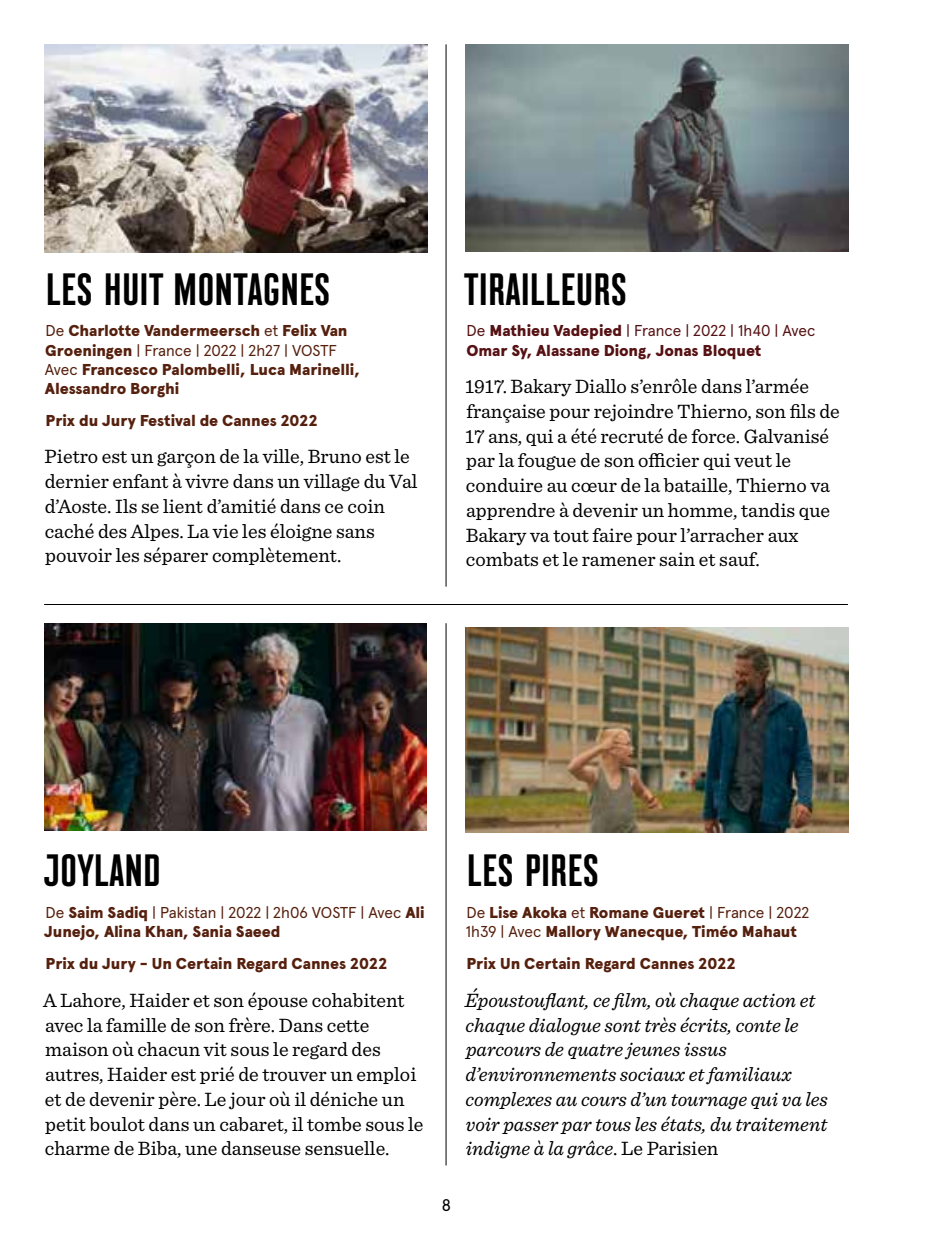
<style>
.page{position:relative;width:925px;height:1244px;background:#fff}
.page>*{position:absolute;margin:0;border:0;box-sizing:border-box;transform-origin:0 0}
.t1{font:condensed 45px "Montefiore";letter-spacing:.015em;color:#000}
.t2{font:20.25px/24.8px "Sentinel";color:#000}
.t3{font:italic 20.25px/24.8px "Sentinel";color:#000}
.t4{font:16.88px "Apercu";color:#000}
.t5{font:900 15.75px/19.1px "Apercu Pro";letter-spacing:-.005em;color:#56200e}
.t6{font:900 15.75px/19.1px "Apercu Pro";letter-spacing:-.01em;color:#551113}
.s1{font-weight:400}
.s2{font-style:normal}
</style>
<div class="page">
<img style="left:466px;top:44px;width:382px;height:207px">
<hr style="left:44px;top:604px;width:804px;height:1px;background:#000">
<hr style="left:446px;top:623px;width:1px;height:542px;background:#000">
<img style="left:465px;top:628px;width:383px;height:204px">
<img style="left:45px;top:45px;width:382px;height:208px">
<hr style="left:446px;top:44px;width:1px;height:542px;background:#000">
<img style="left:44px;top:623px;width:383px;height:207px">
<h1 class="t1" style="left:46px;top:263px;width:285px">LES HUIT MONTAGNES</h1>
<p class="t5" style="left:45px;top:320px;width:317px"><span class="s1">De</span> Charlotte Vandermeersch <span class="s1">et</span> Felix Van Groeningen <span class="s1">| France | 2022 | 2h27 | VOSTF Avec</span> Francesco Palombelli, Luca Marinelli, Alessandro Borghi</p>
<p class="t5" style="left:46px;top:410px;width:274px">Prix du Jury Festival de Cannes 2022</p>
<p class="t2" style="left:45px;top:443px;width:374px">Pietro est un garçon de la ville, Bruno est le dernier enfant à vivre dans un village du Val d’Aoste. Ils se lient d’amitié dans ce coin caché des Alpes. La vie les éloigne sans pouvoir les séparer complètement.</p>
<h1 class="t1" style="left:464px;top:263px;width:164px">TIRAILLEURS</h1>
<p class="t6" style="left:466px;top:320px;width:350px"><span class="s1">De</span> Mathieu Vadepied <span class="s1">| France | 2022 | 1h40 | Avec<br></span>Omar Sy, Alassane Diong, Jonas Bloquet</p>
<p class="t2" style="left:465px;top:373px;width:376px">1917. Bakary Diallo s’enrôle dans l’armée française pour rejoindre Thierno, son fils de 17 ans, qui a été recruté de force. Galvanisé par la fougue de son officier qui veut le conduire au cœur de la bataille, Thierno va apprendre à devenir un homme, tandis que Bakary va tout faire pour l’arracher aux combats et le ramener sain et sauf.</p>
<h1 class="t1" style="left:43px;top:844px;width:118px">JOYLAND</h1>
<p class="t5" style="left:44px;top:902px;width:382px"><span class="s1">De</span> Saim Sadiq <span class="s1">| Pakistan | 2022 | 2h06 VOSTF | Avec</span> Ali<br>Junejo, Alina Khan, Sania Saeed</p>
<p class="t5" style="left:46px;top:953px;width:343px">Prix du Jury - Un Certain Regard Cannes 2022</p>
<p class="t2" style="left:43px;top:986px;width:382px">A Lahore, Haider et son épouse cohabitent avec la famille de son frère. Dans cette maison où chacun vit sous le regard des autres, Haider est prié de trouver un emploi et de devenir père. Le jour où il déniche un petit boulot dans un cabaret, il tombe sous le charme de Biba, une danseuse sensuelle.</p>
<h1 class="t1" style="left:467px;top:844px;width:133px">LES PIRES</h1>
<p class="t5" style="left:466px;top:902px;width:345px"><span class="s1">De</span> Lise Akoka <span class="s1">et</span> Romane Gueret <span class="s1">| France | 2022<br>1h39 | Avec</span> Mallory Wanecque, Timéo Mahaut</p>
<p class="t5" style="left:466px;top:953px;width:271px">Prix Un Certain Regard Cannes 2022</p>
<p class="t3" style="left:465px;top:986px;width:365px">Époustouflant, ce film, où chaque action et chaque dialogue sont très écrits, conte le parcours de quatre jeunes issus d’environnements sociaux et familiaux complexes au cours d’un tournage qui va les voir passer par tous les états, du traitement indigne à la grâce<span class="s2">. Le Parisien</span></p>
<p class="t4" style="left:442px;top:1195px;width:11px">8</p>
</div>
